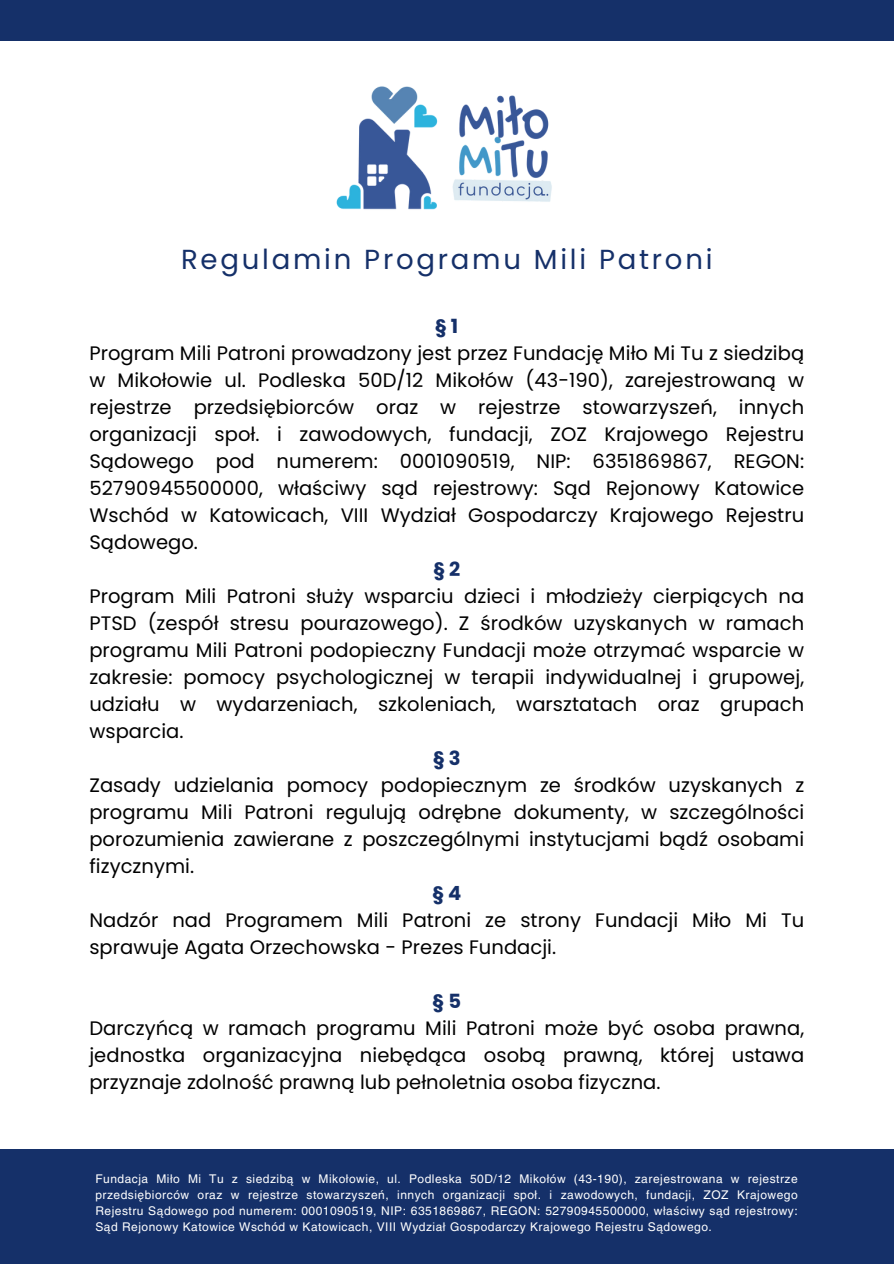
<style>
.page{position:relative;width:894px;height:1264px;background:#fff}
.page>*{position:absolute;margin:0;border:0;box-sizing:border-box;transform-origin:0 0}
.t1{font:27.6px "Poppins";letter-spacing:.1em;color:#153069}
.t2{font:19.5px/27px "Poppins";letter-spacing:.005em;color:#000}
.t3{font:700 19.5px "Poppins";color:#153069}
.t4{font:12px/16px "Helvetica LT Pro";letter-spacing:.04em;color:#fff;text-align:justify}
.s1{font-weight:700;color:#153069}
</style>
<div class="page">
<div style="left:0;top:1149px;width:893px;height:114px;background:#153069"></div>
<img style="left:336px;top:86px;width:216px;height:124px">
<div style="left:0;top:0;width:893px;height:41px;background:#153069"></div>
<h1 class="t1" style="left:181px;top:240px;width:532px">Regulamin Programu Mili Patroni</h1>
<h2 class="t3" style="left:435px;top:312px;width:25px">§1</h2>
<h2 class="t2" style="left:89px;top:339px;width:716px">Program Mili Patroni prowadzony jest przez Fundację Miło Mi Tu z siedzibą</h2>
<h2 class="t2" style="left:89px;top:366px;width:716px">w Mikołowie ul. Podleska 50D/12 Mikołów (43-190), zarejestrowaną w</h2>
<h2 class="t2" style="left:89px;top:393px;width:716px">rejestrze przedsiębiorców oraz w rejestrze stowarzyszeń, innych</h2>
<h2 class="t2" style="left:89px;top:420px;width:716px">organizacji społ. i zawodowych, fundacji, ZOZ Krajowego Rejestru</h2>
<h2 class="t2" style="left:89px;top:447px;width:716px">Sądowego pod numerem: 0001090519, NIP: 6351869867, REGON:</h2>
<h2 class="t2" style="left:89px;top:474px;width:716px">52790945500000, właściwy sąd rejestrowy: Sąd Rejonowy Katowice</h2>
<h2 class="t2" style="left:89px;top:501px;width:716px">Wschód w Katowicach, VIII Wydział Gospodarczy Krajowego Rejestru</h2>
<h2 class="t2" style="left:89px;top:528px;width:110px">Sądowego.</h2>
<h2 class="t3" style="left:433px;top:555px;width:28px">§2</h2>
<h2 class="t2" style="left:89px;top:582px;width:716px">Program Mili Patroni służy wsparciu dzieci i młodzieży cierpiących na</h2>
<h2 class="t2" style="left:89px;top:609px;width:716px">PTSD (zespół stresu pourazowego). Z środków uzyskanych w ramach</h2>
<h2 class="t2" style="left:89px;top:636px;width:716px">programu Mili Patroni podopieczny Fundacji może otrzymać wsparcie w</h2>
<h2 class="t2" style="left:89px;top:663px;width:716px">zakresie: pomocy psychologicznej w terapii indywidualnej i grupowej,</h2>
<h2 class="t2" style="left:89px;top:690px;width:716px">udziału w wydarzeniach, szkoleniach, warsztatach oraz grupach</h2>
<h2 class="t2" style="left:89px;top:717px;width:96px">wsparcia.</h2>
<h2 class="t3" style="left:433px;top:744px;width:29px">§3</h2>
<h2 class="t2" style="left:89px;top:771px;width:716px">Zasady udzielania pomocy podopiecznym ze środków uzyskanych z</h2>
<h2 class="t2" style="left:89px;top:798px;width:716px">programu Mili Patroni regulują odrębne dokumenty, w szczególności</h2>
<h2 class="t2" style="left:89px;top:825px;width:716px">porozumienia zawierane z poszczególnymi instytucjami bądź osobami</h2>
<h2 class="t2" style="left:89px;top:852px;width:106px">fizycznymi.</h2>
<h2 class="t3" style="left:432px;top:879px;width:30px">§4</h2>
<h2 class="t2" style="left:89px;top:906px;width:716px">Nadzór nad Programem Mili Patroni ze strony Fundacji Miło Mi Tu</h2>
<h2 class="t2" style="left:89px;top:933px;width:468px">sprawuje Agata Orzechowska - Prezes Fundacji.</h2>
<h2 class="t2" style="left:89px;top:987px;width:716px;text-indent:343px"><span class="s1">§5<br></span>Darczyńcą w ramach programu Mili Patroni może być osoba prawna, jednostka organizacyjna niebędąca osobą prawną, której ustawa przyznaje zdolność prawną lub pełnoletnia osoba fizyczna.</h2>
<p class="t4" style="left:95px;top:1171px;width:703px">Fundacja Miło Mi Tu z siedzibą w Mikołowie, ul. Podleska 50D/12 Mikołów (43-190), zarejestrowana w rejestrze przedsiębiorców oraz w rejestrze stowarzyszeń, innych organizacji społ. i zawodowych, fundacji, ZOZ Krajowego Rejestru Sądowego pod numerem: 0001090519, NIP: 6351869867, REGON: 52790945500000, właściwy sąd rejestrowy:<br>Sąd Rejonowy Katowice Wschód w Katowicach, VIII Wydział Gospodarczy Krajowego Rejestru Sądowego.</p>
</div>
